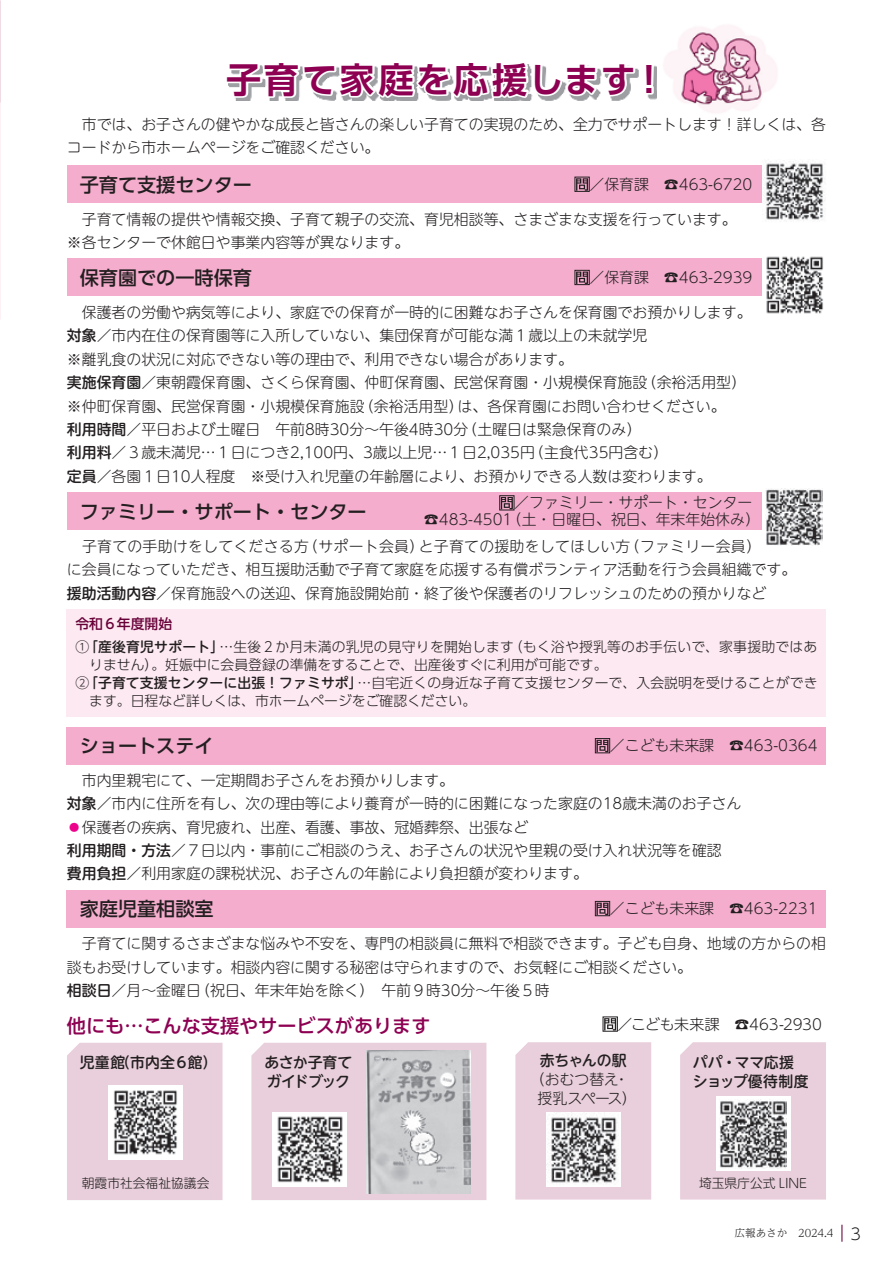
<style>
.page{position:relative;width:893px;height:1263px;background:#fff}
.page>*{position:absolute;margin:0;border:0;box-sizing:border-box;transform-origin:0 0}
.t1{font:700 35.1px "UD Shin Go Pr 6 N De";letter-spacing:.07em;color:#8d0052}
.t2{font:500 19.2px "UD Shin Go Pr 6 N";color:#231f20}
.t3{font:500 19.2px "UD Shin Go Pr 6 N";color:#8d0052}
.t4{font:300 14.85px/23.4px "UD Shin M Go Pr 6 N";color:#231f20}
.t5{font:500 14.85px/19.2px "UD Shin M Go Pr 6 N";letter-spacing:-.015em;color:#231f20}
.t6{font:300 14.85px/19.2px "UD Shin M Go Pr 6 N";letter-spacing:-.025em;color:#231f20;text-align:center}
.t7{font:500 14.85px/19.2px "UD Shin M Go Pr 6 N";letter-spacing:-.045em;color:#231f20}
.t8{font:500 14.85px "UD Shin M Go Pr 6 N";letter-spacing:.005em;color:#231f20}
.t9{font:300 13.8px/22.4px "UD Shin Go Pr 6 N";letter-spacing:.01em;color:#231f20}
.t10{font:300 12.75px "UD Shin M Go Pr 6 N";color:#231f20}
.t11{font:300 10.65px "UD Reimin Pr 6 N";color:#231f20}
.s1{font-weight:500}
.s2{font-weight:500;color:#680038}
.s3{font-family:"UD Shin M Go Pr 6 N";font-weight:500}
.s4{color:#ed028c}
.s5{font-family:"UD Shin M Go Pr 6 N";font-size:15.9px}
</style>
<div class="page">
<img style="left:664px;top:25px;width:113px;height:88px">
<svg style="left:228px;top:64px;width:428px;height:37px"></svg>
<div style="left:67px;top:165px;width:705px;height:38px;background:#f5adce"></div>
<div style="left:575px;top:177px;width:14px;height:15px;border:1px solid #231f20"></div>
<svg style="left:576px;top:178px;width:12px;height:13px"></svg>
<div style="left:67px;top:259px;width:705px;height:37px;background:#f5adce"></div>
<div style="left:575px;top:270px;width:14px;height:15px;border:1px solid #231f20"></div>
<svg style="left:576px;top:272px;width:12px;height:12px"></svg>
<img style="left:762px;top:256px;width:61px;height:58px">
<div style="left:67px;top:493px;width:712px;height:37px;background:#f5adce"></div>
<div style="left:499px;top:495px;width:15px;height:15px;border:1px solid #231f20"></div>
<svg style="left:501px;top:497px;width:12px;height:12px"></svg>
<div style="left:762px;top:485px;width:64px;height:64px;background:#fff"></div>
<img style="left:766px;top:489px;width:56px;height:56px">
<div style="left:67px;top:727px;width:759px;height:37px;background:#f5adce"></div>
<div style="left:595px;top:738px;width:15px;height:15px;border:1px solid #231f20"></div>
<svg style="left:596px;top:740px;width:12px;height:12px"></svg>
<div style="left:67px;top:890px;width:759px;height:37px;background:#f5adce"></div>
<div style="left:595px;top:901px;width:15px;height:15px;border:1px solid #231f20"></div>
<svg style="left:596px;top:903px;width:12px;height:12px"></svg>
<div style="left:515px;top:1042px;width:136px;height:157px;background:#e9cfdb"></div>
<img style="left:546px;top:1112px;width:74px;height:75px">
<div style="left:251px;top:1043px;width:235px;height:157px;background:#e9cfdb"></div>
<div style="left:272px;top:1112px;width:74px;height:75px;background:#fff"></div>
<img style="left:277px;top:1116px;width:66px;height:67px">
<img style="left:367px;top:1051px;width:103px;height:142px">
<img style="left:762px;top:161px;width:63px;height:61px">
<div style="left:603px;top:1017px;width:15px;height:14px;border:1px solid #231f20"></div>
<svg style="left:604px;top:1018px;width:12px;height:12px"></svg>
<div style="left:67px;top:1043px;width:156px;height:157px;background:#e9cfdb"></div>
<div style="left:109px;top:1085px;width:74px;height:74px;background:#fff"></div>
<img style="left:114px;top:1090px;width:63px;height:65px">
<div style="left:680px;top:1042px;width:146px;height:157px;background:#e9cfdb"></div>
<div style="left:716px;top:1097px;width:74px;height:74px;background:#fff"></div>
<img style="left:720px;top:1099px;width:67px;height:69px">
<div style="left:67px;top:609px;width:759px;height:107px;background:#fce9f1"></div>
<svg style="left:841px;top:1225px;width:1px;height:17px"></svg>
<h1 class="t1" style="left:226px;top:51px;width:442px">子育て家庭を応援します！</h1>
<p class="t4" style="left:67px;top:112px;width:760px">　市では、お子さんの健やかな成長と皆さんの楽しい子育ての実現のため、全力でサポートします！詳しくは、各コードから市ホームページをご確認ください。</p>
<p class="t2" style="left:80px;top:169px;width:174px">子育て支援センター</p>
<p class="t4" style="left:589px;top:172px;width:164px">／保育課　☎463-6720</p>
<p class="t4" style="left:67px;top:206px;width:671px">　子育て情報の提供や情報交換、子育て親子の交流、育児相談等、さまざまな支援を行っています。※各センターで休館日や事業内容等が異なります。</p>
<p class="t2" style="left:80px;top:262px;width:174px">保育園での一時保育</p>
<p class="t4" style="left:589px;top:265px;width:164px">／保育課　☎463-2939</p>
<p class="t4" style="left:67px;top:300px;width:686px">　保護者の労働や病気等により、家庭での保育が一時的に困難なお子さんを保育園でお預かりします。<span class="s1">対象</span>／市内在住の保育園等に入所していない、集団保育が可能な満１歳以上の未就学児<br>※離乳食の状況に対応できない等の理由で、利用できない場合があります。<br><span class="s1">実施保育園</span>／東朝霞保育園、さくら保育園、仲町保育園、民営保育園・小規模保育施設（余裕活用型）※仲町保育園、民営保育園・小規模保育施設（余裕活用型）は、各保育園にお問い合わせください。<br><span class="s1">利用時間</span>／平日および土曜日　午前8時30分～午後4時30分（土曜日は緊急保育のみ）<br><span class="s1">利用料</span>／３歳未満児…１日につき2,100円、3歳以上児…１日2,035円（主食代35円含む）<br><span class="s1">定員</span>／各園１日10人程度　※受け入れ児童の年齢層により、お預かりできる人数は変わります。</p>
<p class="t2" style="left:80px;top:496px;width:289px">ファミリー・サポート・センター</p>
<p class="t4" style="left:424px;top:493px;width:337px;line-height:17px;text-indent:90px">／ファミリー・サポート・センター☎483-4501（土・日曜日、祝日、年末年始休み）</p>
<p class="t4" style="left:67px;top:534px;width:731px">　子育ての手助けをしてくださる方（サポート会員）と子育ての援助をしてほしい方（ファミリー会員）<br>に会員になっていただき、相互援助活動で子育て家庭を応援する有償ボランティア活動を行う会員組織です。<span class="s1">援助活動内容</span>／保育施設への送迎、保育施設開始前・終了後や保護者のリフレッシュのための預かりなど</p>
<p class="t9" style="left:75px;top:612px;width:743px"><span class="s2">令和６年度開始<br></span>① <span class="s3">「産後育児サポート」</span>…生後２か月未満の乳児の見守りを開始します（もく浴や授乳等のお手伝いで、家事援助ではあ</p>
<p class="t9" style="left:89px;top:653px;width:520px">りません）。妊娠中に会員登録の準備をすることで、出産後すぐに利用が可能です。</p>
<p class="t9" style="left:75px;top:671px;width:744px">② <span class="s3">「子育て支援センターに出張！ファミサポ」</span>…自宅近くの身近な子育て支援センターで、入会説明を受けることができ</p>
<p class="t9" style="left:89px;top:689px;width:388px">ます。日程など詳しくは、市ホームページをご確認ください。</p>
<p class="t2" style="left:80px;top:730px;width:135px">ショートステイ</p>
<p class="t4" style="left:610px;top:733px;width:209px">／こども未来課　☎463-0364</p>
<p class="t4" style="left:67px;top:768px;width:676px">　市内里親宅にて、一定期間お子さんをお預かりします。<br><span class="s1">対象</span>／市内に住所を有し、次の理由等により養育が一時的に困難になった家庭の18歳未満のお子さん</p>
<p class="t4" style="left:67px;top:814px;width:656px"><span class="s4">●</span>保護者の疾病、育児疲れ、出産、看護、事故、冠婚葬祭、出張など<br><span class="s1">利用期間・方法</span>／７日以内・事前にご相談のうえ、お子さんの状況や里親の受け入れ状況等を確認<span class="s1">費用負担</span>／利用家庭の課税状況、お子さんの年齢により負担額が変わります。</p>
<p class="t2" style="left:80px;top:893px;width:135px">家庭児童相談室</p>
<p class="t4" style="left:610px;top:896px;width:209px">／こども未来課　☎463-2231</p>
<p class="t4" style="left:67px;top:931px;width:760px">　子育てに関するさまざまな悩みや不安を、専門の相談員に無料で相談できます。子ども自身、地域の方からの相談もお受けしています。相談内容に関する秘密は守られますので、お気軽にご相談ください。<br><span class="s1">相談日</span>／月～金曜日（祝日、年末年始を除く）　午前９時30分～午後５時</p>
<p class="t3" style="left:67px;top:1010px;width:365px">他にも…こんな支援やサービスがあります</p>
<p class="t4" style="left:618px;top:1011px;width:206px">／こども未来課　☎463-2930</p>
<p class="t8" style="left:80px;top:1050px;width:139px">児童館（市内全６館）</p>
<p class="t7" style="left:265px;top:1051px;width:89px">あさか子育てガイドブック</p>
<p class="t5" style="left:540px;top:1049px;width:88px">赤ちゃんの駅</p>
<p class="t6" style="left:530px;top:1069px;width:108px">（おむつ替え・授乳スペース）</p>
<p class="t5" style="left:693px;top:1051px;width:117px">パパ・ママ応援ショップ優待制度</p>
<p class="t10" style="left:82px;top:1173px;width:129px">朝霞市社会福祉協議会</p>
<p class="t10" style="left:699px;top:1173px;width:110px">埼玉県庁公式 LINE</p>
<p class="t11" style="left:734px;top:1224px;width:128px">広報あさか　2024.4 <span class="s5">3</span></p>
</div>
